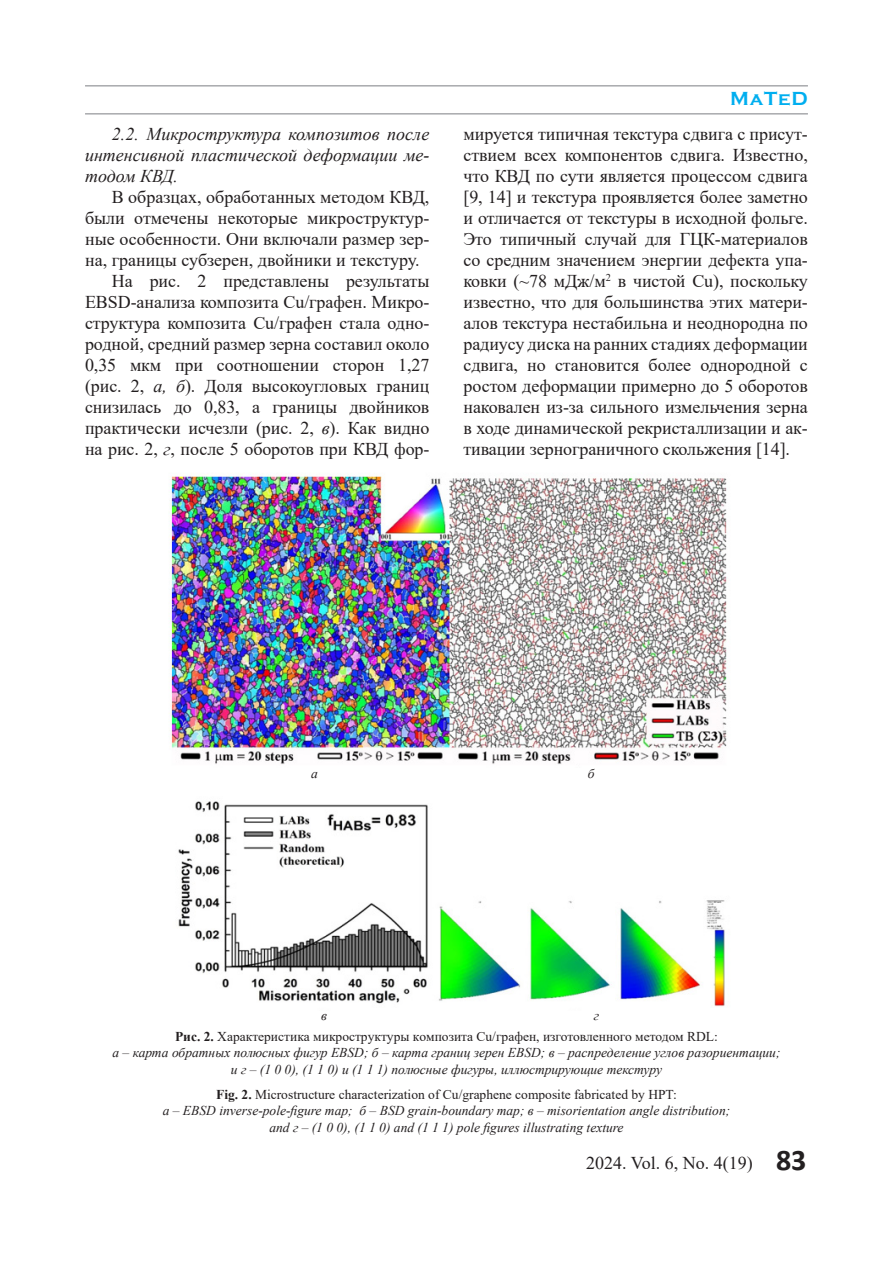
<style>
.page{position:relative;width:893px;height:1263px;background:#fff}
.page>*{position:absolute;margin:0;border:0;box-sizing:border-box;transform-origin:0 0}
.t1{font:700 19.5px "Copperplate Gothic";letter-spacing:.04em;color:#00aeef}
.t2{font:18px/21px "Times New Roman";letter-spacing:-.005em;color:#231f20;text-align:justify}
.t3{font:italic 18px/21px "Times New Roman";color:#231f20;text-align:justify}
.t4{font:italic 13.5px/16.5px "Times New Roman";color:#231f20;text-align:center}
.s1{font-style:italic}
.s2{font-weight:700;font-style:normal}
.s3{font-style:normal}
.s4{font-family:"Calibri";font-weight:700;font-size:30px}
</style>
<div class="page">
<hr style="left:85px;top:113px;width:723px;height:2px;background:#a8a9ad">
<hr style="left:85px;top:85px;width:723px;height:2px;background:#a8a9ad">
<img style="left:169px;top:474px;width:559px;height:533px">
<div style="left:85px;top:768px;width:723px;height:18px;background:#fff"></div>
<p class="t3" style="left:85px;top:123px;width:346px;text-indent:27px">2.2. Микроструктура композитов после интенсивной пластической деформации ме&shy;тодом КВД.</p>
<p class="t2" style="left:85px;top:186px;width:346px;text-indent:27px">В образцах, обработанных методом КВД, были отмечены некоторые микроструктур&shy;ные особенности. Они включали размер зер&shy;на, границы субзерен, двойники и текстуру.</p>
<p class="t2" style="left:85px;top:270px;width:346px;text-indent:27px">На рис. 2 представлены результаты EBSD-анализа композита Cu/графен. Микро&shy;структура композита Cu/графен стала одно&shy;родной, средний размер зерна составил около 0,35 мкм при соотношении сторон 1,27 (рис. 2, <span class="s1">а, б</span>). Доля высокоугловых границ снизилась до 0,83, а границы двойников практически исчезли (рис. 2, <span class="s1">в</span>). Как видно на рис. 2, <span class="s1">г</span>, после 5 оборотов при КВД фор-</p>
<p class="t1" style="left:730px;top:88px;width:79px">MaTeD</p>
<p class="t2" style="left:463px;top:123px;width:346px">мируется типичная текстура сдвига с присут&shy;ствием всех компонентов сдвига. Известно, что КВД по сути является процессом сдвига [9, 14] и текстура проявляется более заметно и отличается от текстуры в исходной фольге.<br>Это типичный случай для ГЦК-материалов со средним значением энергии дефекта упа&shy;ковки (~78 мДж/м<sup>2</sup> в чистой Cu), поскольку известно, что для большинства этих матери&shy;алов текстура нестабильна и неоднородна по радиусу диска на ранних стадиях деформации сдвига, но становится более однородной с ростом деформации примерно до 5 оборотов наковален из-за сильного измельчения зерна в ходе динамической рекристаллизации и ак&shy;тивации зернограничного скольжения [14].</p>
<p class="t4" style="left:311px;top:765px;width:8px">а</p>
<p class="t4" style="left:588px;top:765px;width:8px">б</p>
<p class="t4" style="left:321px;top:1007px;width:7px">в</p>
<p class="t4" style="left:594px;top:1007px;width:7px">г</p>
<p class="t4" style="left:112px;top:1027px;width:670px"><span class="s2">Рис. 2.</span> <span class="s3">Характеристика микроструктуры композита Cu/графен, изготовленного методом RDL:<br></span>а – карта обратных полюсных фигур EBSD; б – карта границ зерен EBSD; в – распределение углов разориентации; и г – (1 0 0), (1 1 0) и (1 1 1) полюсные фигуры, иллюстрирующие текстуру</p>
<p class="t4" style="left:163px;top:1085px;width:569px"><span class="s2">Fig. 2.</span> <span class="s3">Microstructure characterization of Cu/graphene composite fabricated by HPT:<br></span>а – EBSD inverse-pole-figure map; б – BSD grain-boundary map; в – misorientation angle distribution; and г – (1 0 0), (1 1 0) and (1 1 1) pole figures illustrating texture</p>
<p class="t2" style="left:586px;top:1152px;width:222px">2024. Vol. 6, No. 4(19) <span class="s4">83</span></p>
</div>
